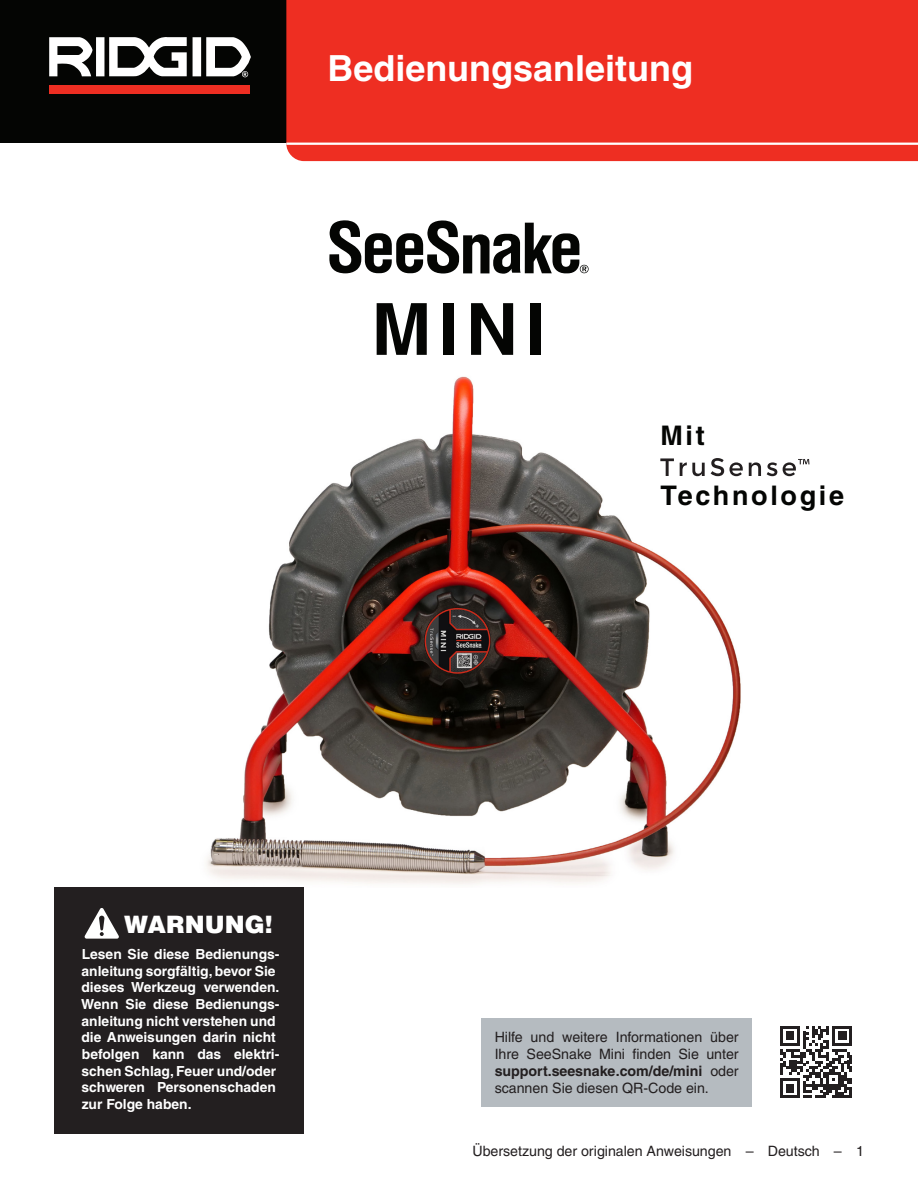
<style>
.page{position:relative;width:918px;height:1188px;background:#fff}
.page>*{position:absolute;margin:0;border:0;box-sizing:border-box;transform-origin:0 0}
.t1{font:700 72px "Helvetica LT Std";color:#040503}
.t2{font:700 36px "Helvetica LT Pro";color:#fff}
.t3{font:700 27px "Helvetica LT Std";letter-spacing:.1em;color:#040503}
.t4{font:900 24px "Helvetica LT Std";color:#fff}
.t5{font:14.25px/17.1px "Helvetica LT Pro";letter-spacing:-.005em;color:#231f20;text-align:justify}
.t6{font:700 13.8px/16.6px "Helvetica LT Std";color:#fff}
.s1{font-weight:700}
</style>
<div class="page">
<div style="left:0;top:0;width:300px;height:143px;background:#040503"></div>
<div style="left:286px;top:0;width:632px;height:161px;background:#ee2e22"></div>
<svg style="left:49px;top:37px;width:202px;height:40px"></svg>
<div style="left:49px;top:86px;width:201px;height:8px;background:#ee2e22"></div>
<hr style="left:286px;top:143px;width:632px;height:2px;background:#fff">
<svg style="left:329px;top:220px;width:260px;height:54px"></svg>
<img style="left:127px;top:376px;width:683px;height:512px">
<svg style="left:660px;top:458px;width:14px;height:18px"></svg>
<svg style="left:680px;top:462px;width:25px;height:14px"></svg>
<svg style="left:711px;top:458px;width:32px;height:18px"></svg>
<svg style="left:749px;top:462px;width:12px;height:14px"></svg>
<svg style="left:767px;top:462px;width:10px;height:14px"></svg>
<svg style="left:783px;top:459px;width:26px;height:17px"></svg>
<div style="left:54px;top:888px;width:249px;height:246px;background:#231f20"></div>
<svg style="left:85px;top:908px;width:34px;height:31px"></svg>
<div style="left:481px;top:1018px;width:271px;height:88px;background:#b5bbc0"></div>
<svg style="left:780px;top:1026px;width:72px;height:72px"></svg>
<h2 class="t2" style="left:327px;top:46px;width:367px">Bedienungsanleitung</h2>
<h1 class="t1" style="left:372px;top:286px;width:175px">MINI</h1>
<h3 class="t3" style="left:660px;top:419px;width:46px">Mit</h3>
<h3 class="t3" style="left:660px;top:479px;width:185px">Technologie</h3>
<h3 class="t4" style="left:124px;top:908px;width:150px">WARNUNG!</h3>
<p class="t6" style="left:81px;top:946px;width:200px">Lesen Sie diese Bedienungs&shy;anleitung sorgfältig, bevor Sie dieses Werkzeug verwenden.<br>Wenn Sie diese Bedienungs&shy;anleitung nicht verstehen und die Anweisungen darin nicht befolgen kann das elektri&shy;schen Schlag, Feuer und/oder schweren Personenschaden zur Folge haben.</p>
<p class="t5" style="left:495px;top:1028px;width:246px">Hilfe und weitere Informationen über Ihre SeeSnake Mini finden Sie unter <span class="s1">support.seesnake.com/de/mini</span> oder scannen Sie diesen QR-Code ein.</p>
<p class="t5" style="left:472px;top:1143px;width:393px">Übersetzung der originalen Anweisungen – Deutsch – 1</p>
</div>
